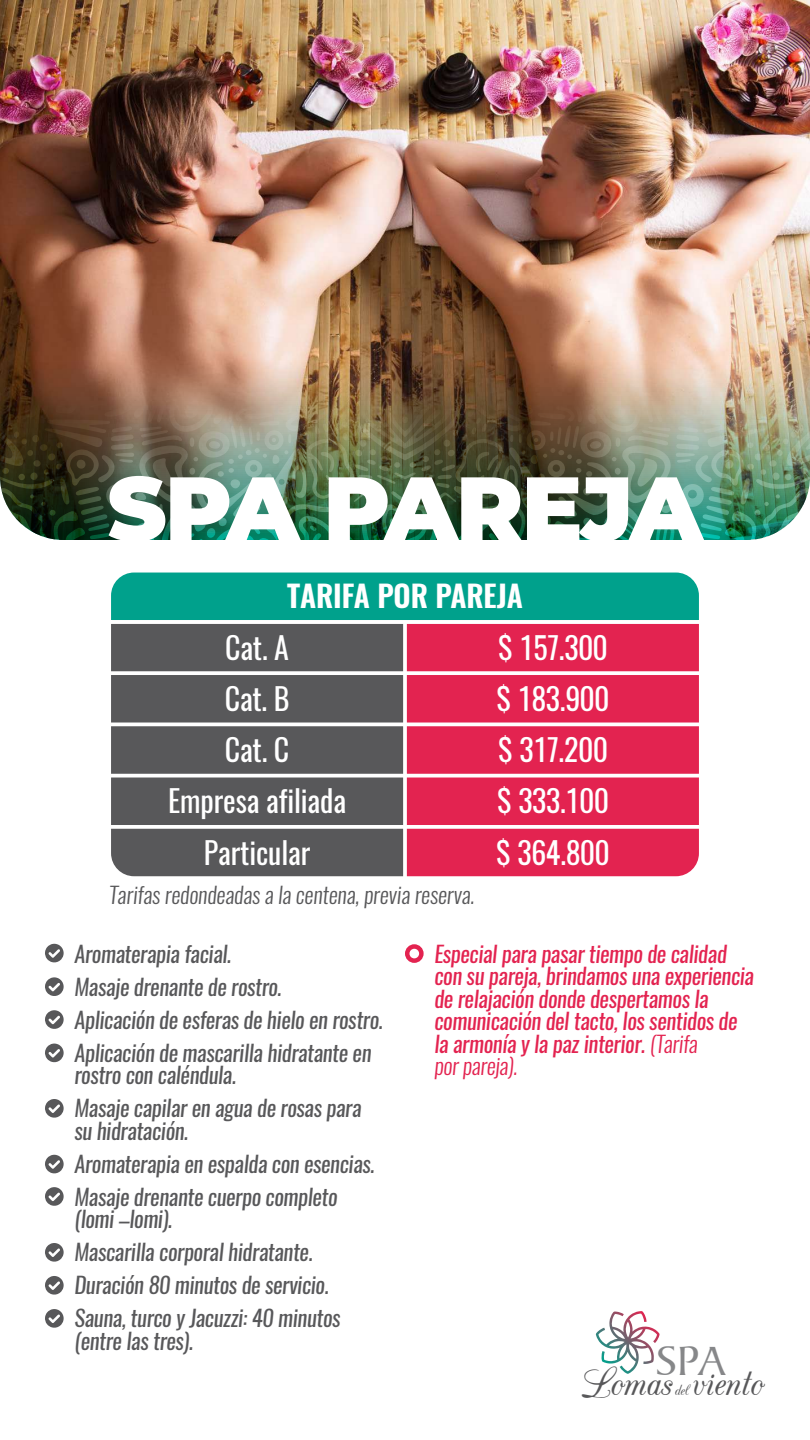
<style>
.page{position:relative;width:810px;height:1440px;background:#fff}
.page>*{position:absolute;margin:0;border:0;box-sizing:border-box;transform-origin:0 0}
.t1{font:900 90px "Montserrat";letter-spacing:-.015em;color:#fff}
.t2{font:46.95px "CAC Champagne";color:#58585a}
.t3{font:43.88px "Baker Signet BT";color:#868789}
.t4{font:30px/51.2px "Oswald";letter-spacing:-.005em;color:#fff;text-align:center}
.t5{font:600 30px "Oswald";letter-spacing:-.005em;color:#fff}
.t6{font:italic 22.5px/33px "Oswald";letter-spacing:-.015em;color:#58585a}
.t7{font:italic 22.5px/22.5px "Oswald";letter-spacing:-.015em;color:#e32350}
.t8{font:italic 300 22.5px "Oswald";letter-spacing:-.005em;color:#58585a}
.t9{font:18.23px "CAC Champagne";color:#58585a}
.s1{font-weight:300}
</style>
<div class="page">
<img style="left:164px;top:0;width:646px;height:540px">
<svg style="left:45px;top:944px;width:19px;height:19px"></svg>
<svg style="left:45px;top:977px;width:19px;height:19px"></svg>
<svg style="left:45px;top:1010px;width:19px;height:19px"></svg>
<svg style="left:45px;top:1044px;width:19px;height:19px"></svg>
<svg style="left:45px;top:1099px;width:19px;height:19px"></svg>
<svg style="left:45px;top:1155px;width:19px;height:19px"></svg>
<svg style="left:45px;top:1187px;width:19px;height:19px"></svg>
<svg style="left:45px;top:1243px;width:19px;height:19px"></svg>
<svg style="left:45px;top:1276px;width:19px;height:19px"></svg>
<svg style="left:45px;top:1309px;width:19px;height:19px"></svg>
<svg style="left:405px;top:944px;width:19px;height:19px"></svg>
<svg style="left:111px;top:626px;width:588px;height:251px;background:#9e3f56"></svg>
<svg style="left:111px;top:825px;width:588px;height:4px"></svg>
<svg style="left:111px;top:774px;width:588px;height:4px"></svg>
<hr style="left:109px;top:723px;width:592px;height:3px;background:#fff">
<svg style="left:111px;top:671px;width:588px;height:4px"></svg>
<svg style="left:403px;top:626px;width:4px;height:251px"></svg>
<svg style="left:111px;top:572px;width:588px;height:54px;background:#1da594"></svg>
<svg style="left:596px;top:1311px;width:58px;height:63px"></svg>
<img style="left:0;top:0;width:164px;height:540px">
<h1 class="t1" style="left:107px;top:441px;width:597px">SPA PAREJA</h1>
<h3 class="t5" style="left:287px;top:575px;width:237px">TARIFA POR PAREJA</h3>
<h3 class="t4" style="left:168px;top:622px;width:180px">Cat. A<br>Cat. B<br>Cat. C<br>Empresa afiliada<br>Particular</h3>
<h3 class="t4" style="left:496px;top:622px;width:115px;text-align:justify">$ 157.300 $ 183.900 $ 317.200 $ 333.100 $ 364.800</h3>
<p class="t8" style="left:109px;top:880px;width:367px">Tarifas redondeadas a la centena, previa reserva.</p>
<p class="t6" style="left:74px;top:937px;width:310px">Aromaterapia facial.<br>Masaje drenante de rostro.<br>Aplicación de esferas de hielo en rostro.<br>Aplicación de mascarilla hidratante en</p>
<p class="t6" style="left:74px;top:1059px;width:289px">rostro con caléndula.<br>Masaje capilar en agua de rosas para</p>
<p class="t6" style="left:74px;top:1114px;width:302px">su hidratación.<br>Aromaterapia en espalda con esencias.<br>Masaje drenante cuerpo completo</p>
<p class="t6" style="left:74px;top:1203px;width:268px">(lomi –lomi).<br>Mascarilla corporal hidratante.<br>Duración 80 minutos de servicio.<br>Sauna, turco y Jacuzzi: 40 minutos</p>
<p class="t6" style="left:74px;top:1324px;width:120px">(entre las tres).</p>
<p class="t7" style="left:434px;top:942px;width:321px">Especial para pasar tiempo de calidad con su pareja, brindamos una experiencia de relajación donde despertamos la comunicación del tacto, los sentidos de la armonía y la paz interior. <span class="s1">(Tarifa<br>por pareja).</span></p>
<h3 class="t3" style="left:656px;top:1335px;width:71px">SPA</h3>
<h2 class="t2" style="left:580px;top:1359px;width:185px">Lomas viento</h2>
<p class="t9" style="left:675px;top:1381px;width:16px">del</p>
</div>
